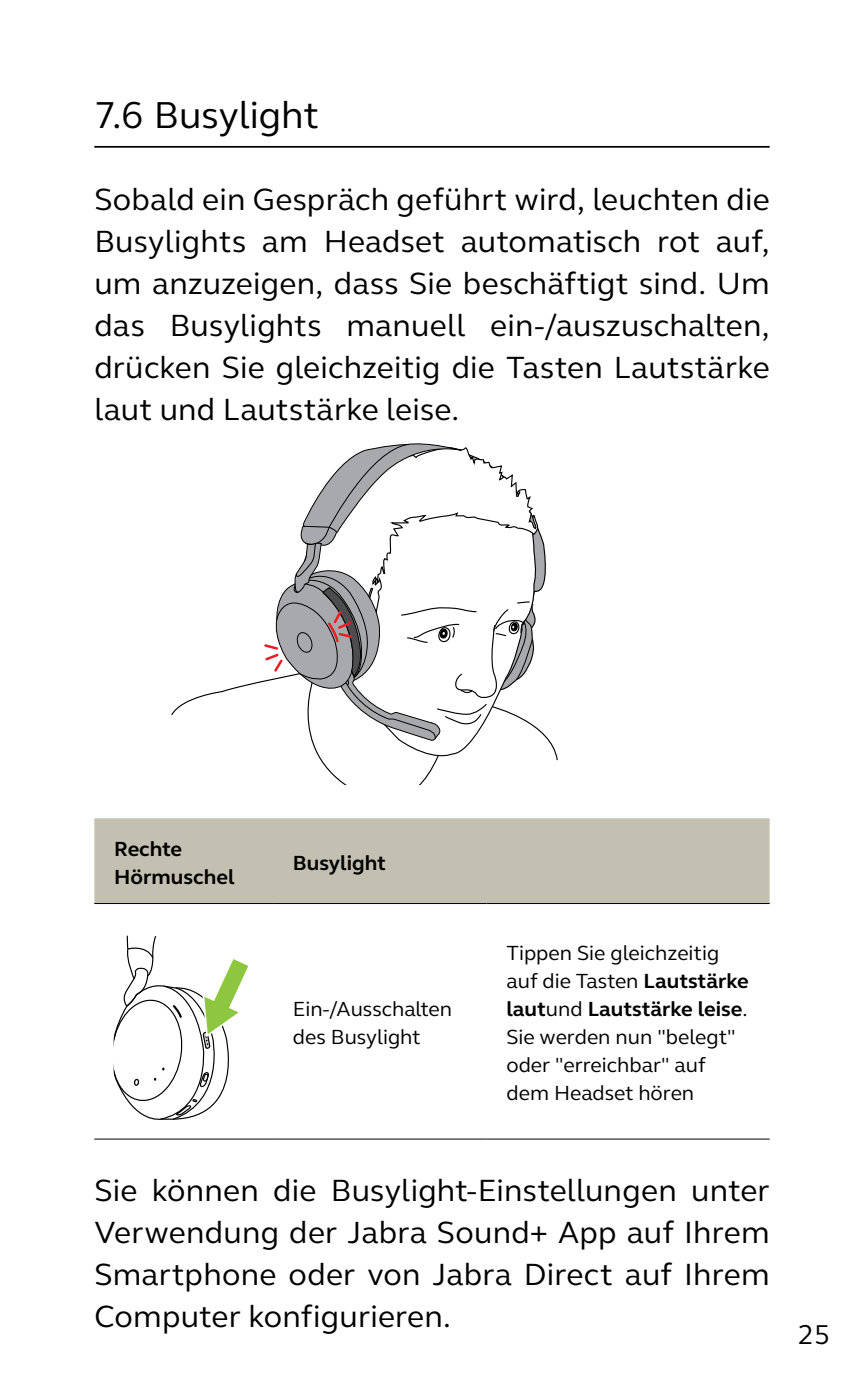
<style>
.page{position:relative;width:864px;height:1389px;background:#fff}
.page>*{position:absolute;margin:0;border:0;box-sizing:border-box;transform-origin:0 0}
.t1{font:38.5px "GN Elliot";color:#000}
.t2{font:31.5px/42px "GN Elliot";letter-spacing:.01em;color:#000;text-align:justify}
.t3{font:28px "GN Elliot";color:#000}
.t4{font:21px/28px "GN Elliot";color:#000}
.t5{font:700 21px/28px "GN Elliot";color:#000}
.s1{font-weight:700}
</style>
<div class="page">
<hr style="left:94px;top:146px;width:675px;height:2px;background:#000">
<svg style="left:171px;top:443px;width:387px;height:341px"></svg>
<div style="left:94px;top:818px;width:675px;height:85px;background:#c4c0b1"></div>
<hr style="left:273px;top:1138px;width:213px;height:2px;background:#000">
<hr style="left:486px;top:1138px;width:283px;height:2px;background:#000">
<hr style="left:273px;top:903px;width:213px;height:1px;background:#000">
<hr style="left:486px;top:903px;width:283px;height:1px;background:#000">
<hr style="left:94px;top:903px;width:179px;height:1px;background:#000">
<hr style="left:94px;top:1138px;width:179px;height:2px;background:#000">
<svg style="left:114px;top:935px;width:134px;height:185px"></svg>
<p class="t1" style="left:94px;top:89px;width:226px">7.6 Busylight</p>
<p class="t2" style="left:94px;top:177px;width:676px">Sobald ein Gespräch geführt wird, leuchten die Busylights am Headset automatisch rot auf, um anzuzeigen, dass Sie beschäftigt sind. Um das Busylights manuell ein-/auszuschalten, drücken Sie gleichzeitig die Tasten Lautstärke laut und Lautstärke leise.</p>
<p class="t5" style="left:114px;top:834px;width:122px">Rechte<br>Hörmuschel</p>
<p class="t5" style="left:293px;top:848px;width:94px">Busylight</p>
<p class="t4" style="left:293px;top:994px;width:161px">Ein-/Ausschalten des Busylight</p>
<p class="t4" style="left:506px;top:938px;width:244px">Tippen Sie gleichzeitig auf die Tasten <span class="s1">Lautstärke laut</span>und <span class="s1">Lautstärke leise</span>.<br>Sie werden nun "belegt" oder "erreichbar" auf dem Headset hören</p>
<p class="t2" style="left:94px;top:1169px;width:676px">Sie können die Busylight-Einstellungen unter Verwendung der Jabra Sound+ App auf Ihrem Smartphone oder von Jabra Direct auf Ihrem Computer konfigurieren.</p>
<p class="t3" style="left:797px;top:1316px;width:34px">25</p>
</div>
